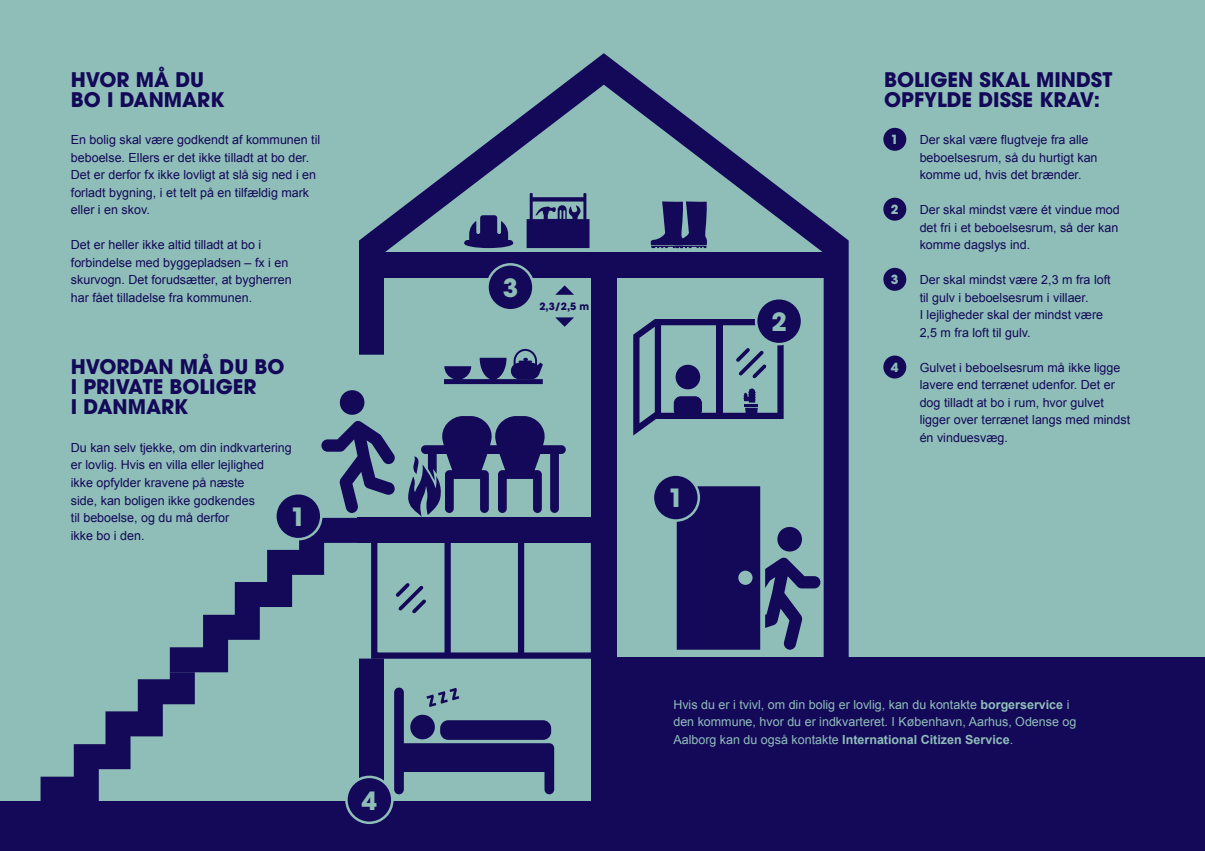
<style>
.page{position:relative;width:1205px;height:851px;background:#fff}
.page>*{position:absolute;margin:0;border:0;box-sizing:border-box;transform-origin:0 0}
.t1{font:700 25px "Avant Garde";color:#8fbeb9}
.t2{font:700 20px/20px "Avant Garde";color:#140858}
.t3{font:12.5px/17.5px "Arial";color:#140858}
.t4{font:12.5px/17.5px "Arial";color:#8fbeb9}
.t5{font:700 12.5px "Avant Garde";color:#8fbeb9}
.t6{font:700 10px "Avant Garde";color:#140858}
.s1{font-weight:700}
</style>
<div class="page">
<div style="left:0;top:0;width:1205px;height:850px;background:#8fbeb9"></div>
<svg style="left:359px;top:53px;width:489px;height:606px"></svg>
<div style="left:358px;top:518px;width:246px;height:25px;background:#140858"></div>
<div style="left:371px;top:252px;width:465px;height:25px;background:#140858"></div>
<div style="left:591px;top:257px;width:25px;height:552px;background:#140858"></div>
<div style="left:340px;top:390px;width:24px;height:25px;background:#140858;border-radius:50%"></div>
<svg style="left:677px;top:486px;width:143px;height:163px"></svg>
<div style="left:371px;top:536px;width:226px;height:122px;border:6px solid #140858"></div>
<div style="left:0;top:801px;width:634px;height:49px;background:#140858"></div>
<div style="left:612px;top:657px;width:593px;height:193px;background:#140858"></div>
<svg style="left:444px;top:349px;width:99px;height:35px"></svg>
<svg style="left:633px;top:319px;width:150px;height:116px"></svg>
<div style="left:674px;top:396px;width:28px;height:21px;background:#140858;border-radius:7px"></div>
<svg style="left:527px;top:193px;width:62px;height:55px"></svg>
<svg style="left:464px;top:215px;width:49px;height:33px"></svg>
<svg style="left:649px;top:201px;width:59px;height:47px"></svg>
<svg style="left:555px;top:285px;width:19px;height:10px"></svg>
<svg style="left:555px;top:317px;width:19px;height:10px"></svg>
<svg style="left:41px;top:416px;width:525px;height:385px"></svg>
<div style="left:275px;top:493px;width:46px;height:46px;background:#140858;border-radius:50%"></div>
<div style="left:274px;top:492px;width:48px;height:48px;border:2px solid #8fbeb9;border-radius:50%"></div>
<div style="left:653px;top:474px;width:46px;height:46px;background:#140858;border-radius:50%"></div>
<div style="left:652px;top:473px;width:48px;height:48px;border:2px solid #8fbeb9;border-radius:50%"></div>
<div style="left:756px;top:298px;width:46px;height:46px;background:#140858;border-radius:50%"></div>
<div style="left:755px;top:297px;width:48px;height:48px;border:2px solid #8fbeb9;border-radius:50%"></div>
<div style="left:487px;top:264px;width:46px;height:46px;background:#140858;border-radius:50%"></div>
<div style="left:486px;top:263px;width:49px;height:48px;border:2px solid #8fbeb9;border-radius:50%"></div>
<div style="left:346px;top:776px;width:46px;height:46px;background:#140858;border-radius:50%"></div>
<div style="left:345px;top:775px;width:48px;height:48px;border:2px solid #8fbeb9;border-radius:50%"></div>
<div style="left:883px;top:128px;width:23px;height:23px;background:#140858;border-radius:50%"></div>
<div style="left:883px;top:198px;width:23px;height:23px;background:#140858;border-radius:50%"></div>
<div style="left:883px;top:268px;width:23px;height:23px;background:#140858;border-radius:50%"></div>
<div style="left:883px;top:355px;width:23px;height:23px;background:#140858;border-radius:50%"></div>
<h2 class="t2" style="left:71px;top:69px;width:155px">HVOR MÅ DU<br>BO I DANMARK</h2>
<p class="t3" style="left:71px;top:131px;width:251px">En bolig skal være godkendt af kommunen til beboelse. Ellers er det ikke tilladt at bo der.<br>Det er derfor fx ikke lovligt at slå sig ned i en forladt bygning, i et telt på en tilfældig mark eller i en skov.</p>
<p class="t3" style="left:71px;top:236px;width:222px">Det er heller ikke altid tilladt at bo i forbindelse med byggepladsen – fx i en skurvogn. Det forudsætter, at bygherren har fået tilladelse fra kommunen.</p>
<h2 class="t2" style="left:71px;top:357px;width:215px">HVORDAN MÅ DU BO<br>I PRIVATE BOLIGER<br>I DANMARK</h2>
<p class="t3" style="left:71px;top:439px;width:222px">Du kan selv tjekke, om din indkvartering er lovlig. Hvis en villa eller lejlighed<br>ikke opfylder kravene på næste<br>side, kan boligen ikke godkendes<br>til beboelse, og du må derfor<br>ikke bo i den.</p>
<h1 class="t1" style="left:291px;top:500px;width:17px">1</h1>
<h1 class="t1" style="left:362px;top:784px;width:17px">4</h1>
<h1 class="t1" style="left:503px;top:272px;width:17px">3</h1>
<p class="t6" style="left:539px;top:299px;width:51px">2,3/2,5 m</p>
<h1 class="t1" style="left:668px;top:482px;width:17px">1</h1>
<h1 class="t1" style="left:771px;top:305px;width:17px">2</h1>
<h2 class="t2" style="left:884px;top:69px;width:230px">BOLIGEN SKAL MINDST<br>OPFYLDE DISSE KRAV:</h2>
<p class="t3" style="left:919px;top:131px;width:179px">Der skal være flugtveje fra alle beboelsesrum, så du hurtigt kan komme ud, hvis det brænder.</p>
<p class="t3" style="left:919px;top:201px;width:202px;text-align:justify">Der skal mindst være ét vindue mod det fri i et beboelsesrum, så der kan komme dagslys ind.</p>
<p class="t3" style="left:919px;top:271px;width:193px">Der skal mindst være 2,3 m fra loft til gulv i beboelsesrum i villaer.<br>I lejligheder skal der mindst være<br>2,5 m fra loft til gulv.</p>
<p class="t3" style="left:919px;top:359px;width:212px">Gulvet i beboelsesrum må ikke ligge lavere end terrænet udenfor. Det er dog tilladt at bo i rum, hvor gulvet ligger over terrænet langs med mindst én vinduesvæg.</p>
<p class="t5" style="left:891px;top:131px;width:9px">1</p>
<p class="t5" style="left:891px;top:201px;width:9px">2</p>
<p class="t5" style="left:891px;top:271px;width:9px">3</p>
<p class="t5" style="left:891px;top:359px;width:9px">4</p>
<p class="t4" style="left:673px;top:695px;width:404px">Hvis du er i tvivl, om din bolig er lovlig, kan du kontakte <span class="s1">borgerservice</span> i den kommune, hvor du er indkvarteret. I København, Aarhus, Odense og<br>Aalborg kan du også kontakte <span class="s1">International Citizen Service</span>.</p>
</div>
